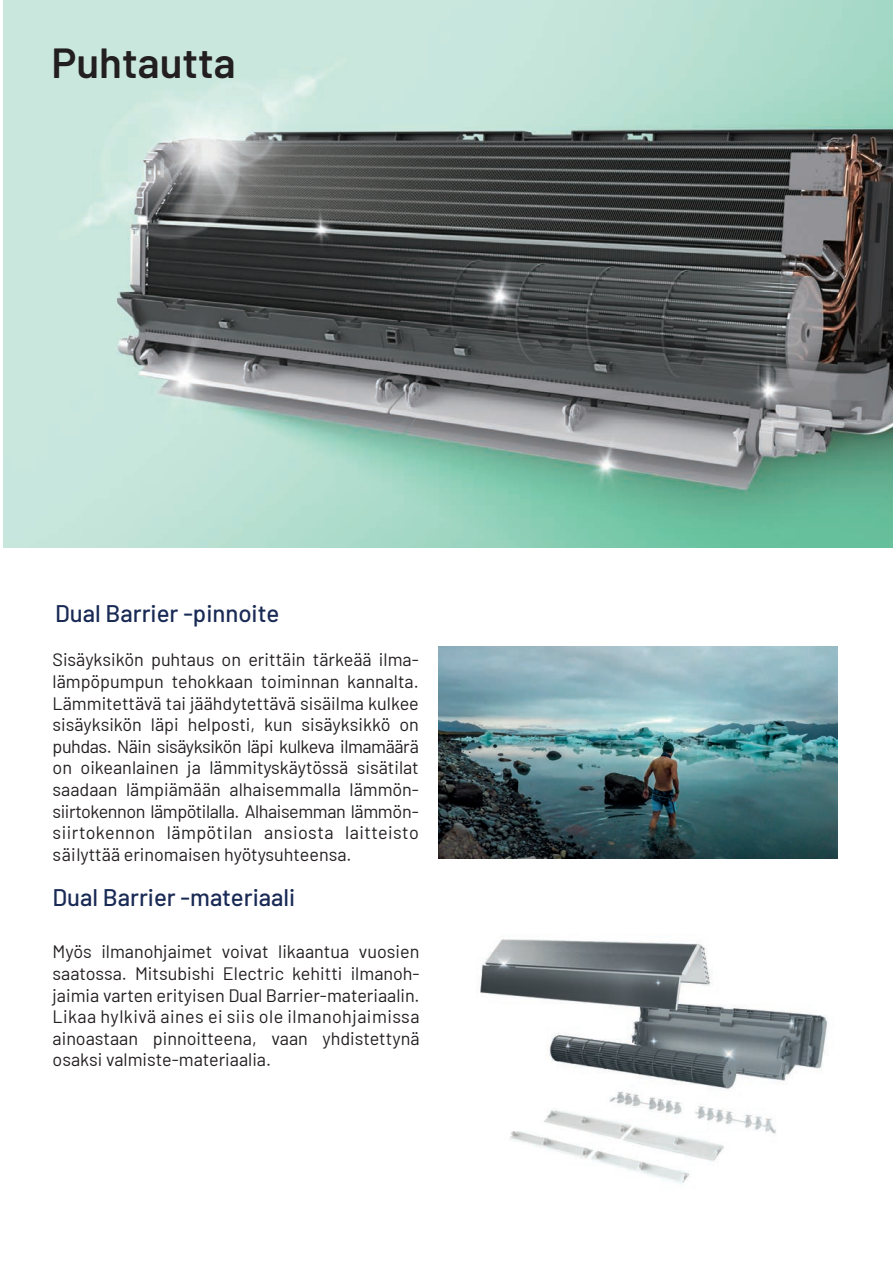
<style>
.page{position:relative;width:893px;height:1263px;background:#fff}
.page>*{position:absolute;margin:0;border:0;box-sizing:border-box;transform-origin:0 0}
.t1{font:600 42px "Barlow";color:#231f20}
.t2{font:500 24px "Barlow";color:#192a55}
.t3{font:18px/21.6px "Barlow";color:#231f20;text-align:justify}
</style>
<div class="page">
<img style="left:438px;top:646px;width:399px;height:213px">
<img style="left:479px;top:939px;width:349px;height:244px">
<img style="left:3px;top:0;width:890px;height:547px">
<h1 class="t1" style="left:51px;top:32px;width:186px">Puhtautta</h1>
<h2 class="t2" style="left:55px;top:596px;width:225px">Dual Barrier -pinnoite</h2>
<p class="t3" style="left:53px;top:648px;width:368px">Sisäyksikön puhtaus on erittäin tärkeää ilma&shy;lämpöpumpun tehokkaan toiminnan kannalta.<br>Lämmitettävä tai jäähdytettävä sisäilma kulkee sisäyksikön läpi helposti, kun sisäyksikkö on puhdas. Näin sisäyksikön läpi kulkeva ilmamäärä on oikeanlainen ja lämmityskäytössä sisätilat saadaan lämpiämään alhaisemmalla lämmön&shy;siirtokennon lämpötilalla. Alhaisemman lämmön&shy;siirtokennon lämpötilan ansiosta laitteisto säilyttää erinomaisen hyötysuhteensa.</p>
<h2 class="t2" style="left:53px;top:880px;width:244px">Dual Barrier -materiaali</h2>
<p class="t3" style="left:53px;top:940px;width:368px">Myös ilmanohjaimet voivat likaantua vuosien saatossa. Mitsubishi Electric kehitti ilmanoh&shy;jaimia varten erityisen Dual Barrier-materiaalin.<br>Likaa hylkivä aines ei siis ole ilmanohjaimissa ainoastaan pinnoitteena, vaan yhdistettynä osaksi valmiste-materiaalia.</p>
</div>
